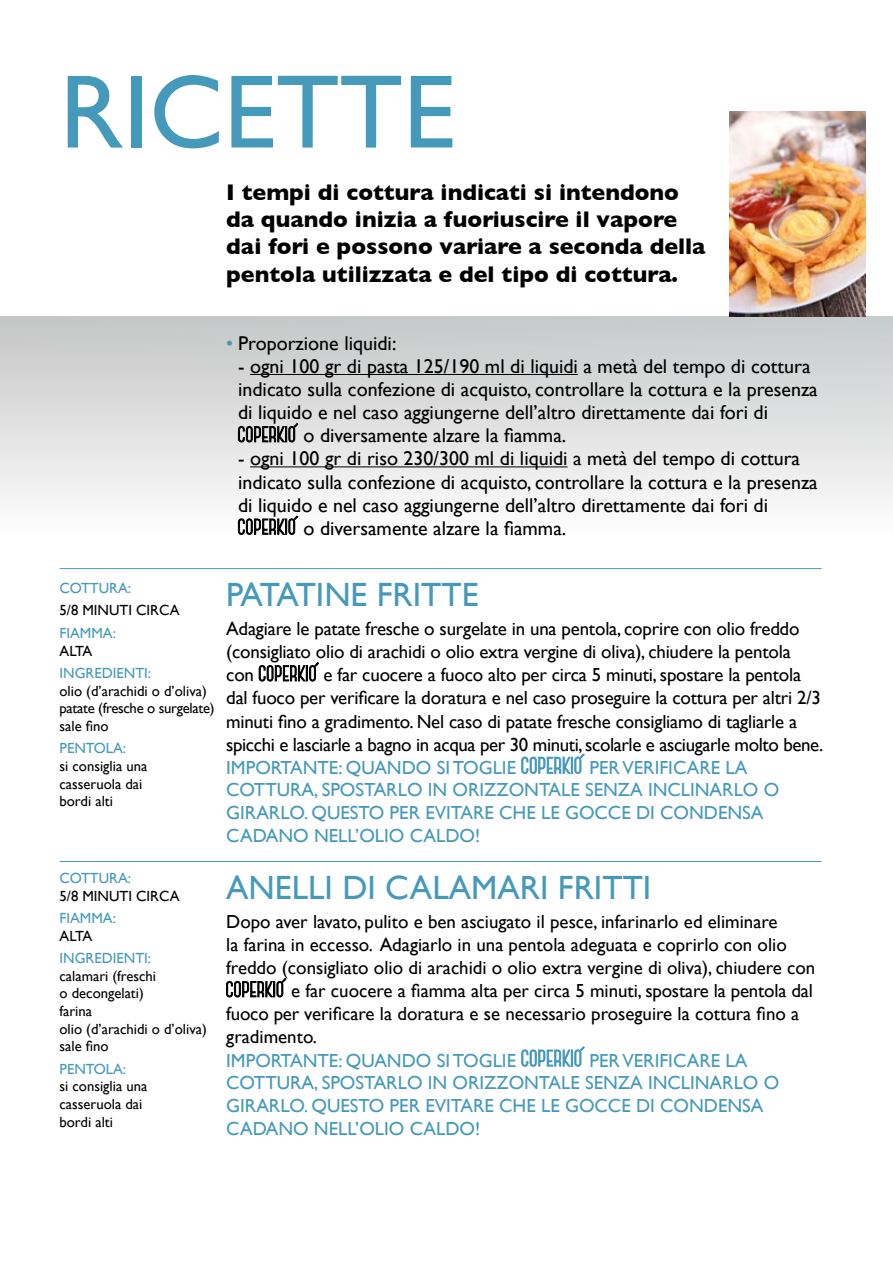
<style>
.page{position:relative;width:893px;height:1263px;background:#fff}
.page>*{position:absolute;margin:0;border:0;box-sizing:border-box;transform-origin:0 0}
.t1{font:105px "Gill Sans";color:#4599ba}
.t2{font:33.6px "Gill Sans";color:#4599ba}
.t3{font:700 23.1px/27.3px "Gill Sans";color:#000}
.t4{font:19.95px "Gill Sans";color:#000}
.t5{font:18.9px/23.1px "Gill Sans";letter-spacing:-.01em;color:#000}
.t6{font:18.9px/22.6px "Gill Sans";color:#4599ba}
.t7{font:14.7px/17.7px "Gill Sans";color:#000}
.t8{font:14.7px "Gill Sans";color:#4599ba}
.t9{font:14.7px/17.7px "Gill Sans";letter-spacing:-.02em;color:#000}
.s1{color:#4599ba}
</style>
<div class="page">
<img style="left:0;top:316px;width:893px;height:254px">
<img style="left:729px;top:111px;width:136px;height:205px">
<hr style="left:60px;top:568px;width:761px;height:1px;background:#4599ba">
<hr style="left:60px;top:861px;width:761px;height:1px;background:#4599ba">
<svg style="left:259px;top:662px;width:60px;height:20px"></svg>
<svg style="left:521px;top:753px;width:64px;height:21px"></svg>
<svg style="left:226px;top:978px;width:61px;height:19px"></svg>
<svg style="left:521px;top:1046px;width:64px;height:21px"></svg>
<hr style="left:250px;top:374px;width:328px;height:1px;background:#000">
<hr style="left:250px;top:466px;width:318px;height:1px;background:#000">
<svg style="left:238px;top:423px;width:60px;height:20px"></svg>
<svg style="left:238px;top:515px;width:60px;height:20px"></svg>
<h1 class="t1" style="left:60px;top:50px;width:397px">RICETTE</h1>
<p class="t3" style="left:226px;top:178px;width:481px">I tempi di cottura indicati si intendono da quando inizia a fuoriuscire il vapore dai fori e possono variare a seconda della pentola utilizzata e del tipo di cottura.</p>
<p class="t4" style="left:226px;top:331px;width:172px"><span class="s1">•</span> Proporzione liquidi:</p>
<p class="t4" style="left:238px;top:354px;width:574px">- ogni 100 gr di pasta 125/190 ml di liquidi a metà del tempo di cottura</p>
<p class="t4" style="left:238px;top:378px;width:581px">indicato sulla confezione di acquisto, controllare la cottura e la presenza</p>
<p class="t4" style="left:238px;top:401px;width:532px">di liquido e nel caso aggiungerne dell’altro direttamente dai fori di</p>
<p class="t4" style="left:304px;top:424px;width:264px">o diversamente alzare la fiamma.</p>
<p class="t4" style="left:238px;top:447px;width:563px">- ogni 100 gr di riso 230/300 ml di liquidi a metà del tempo di cottura</p>
<p class="t4" style="left:238px;top:470px;width:581px">indicato sulla confezione di acquisto, controllare la cottura e la presenza</p>
<p class="t4" style="left:238px;top:493px;width:532px">di liquido e nel caso aggiungerne dell’altro direttamente dai fori di</p>
<p class="t4" style="left:304px;top:516px;width:264px">o diversamente alzare la fiamma.</p>
<p class="t8" style="left:60px;top:579px;width:73px">COTTURA:</p>
<p class="t7" style="left:60px;top:601px;width:122px">5/8 MINUTI CIRCA</p>
<p class="t8" style="left:60px;top:624px;width:58px">FIAMMA:</p>
<p class="t7" style="left:60px;top:641px;width:34px">ALTA</p>
<p class="t8" style="left:60px;top:664px;width:93px">INGREDIENTI:</p>
<p class="t9" style="left:60px;top:682px;width:156px">olio (d’arachidi o d’oliva) patate (fresche o surgelate) sale fino</p>
<p class="t8" style="left:60px;top:740px;width:68px">PENTOLA:</p>
<p class="t7" style="left:60px;top:757px;width:89px">si consiglia una casseruola dai bordi alti</p>
<p class="t8" style="left:60px;top:869px;width:73px">COTTURA:</p>
<p class="t7" style="left:60px;top:887px;width:122px">5/8 MINUTI CIRCA</p>
<p class="t8" style="left:60px;top:909px;width:58px">FIAMMA:</p>
<p class="t7" style="left:60px;top:927px;width:34px">ALTA</p>
<p class="t8" style="left:60px;top:949px;width:93px">INGREDIENTI:</p>
<p class="t7" style="left:60px;top:967px;width:149px">calamari (freschi<br>o decongelati)<br>farina<br>olio (d’arachidi o d’oliva) sale fino</p>
<p class="t8" style="left:60px;top:1060px;width:68px">PENTOLA:</p>
<p class="t7" style="left:60px;top:1077px;width:89px">si consiglia una casseruola dai bordi alti</p>
<h2 class="t2" style="left:226px;top:575px;width:254px">PATATINE FRITTE</h2>
<p class="t5" style="left:226px;top:617px;width:575px">Adagiare le patate fresche o surgelate in una pentola, coprire con olio freddo (consigliato olio di arachidi o olio extra vergine di oliva), chiudere la pentola con</p>
<p class="t5" style="left:226px;top:663px;width:599px;text-indent:97px">e far cuocere a fuoco alto per circa 5 minuti, spostare la pentola dal fuoco per verificare la doratura e nel caso proseguire la cottura per altri 2/3 minuti fino a gradimento. Nel caso di patate fresche consigliamo di tagliarle a spicchi e lasciarle a bagno in acqua per 30 minuti, scolarle e asciugarle molto bene.</p>
<p class="t6" style="left:226px;top:756px;width:291px">IMPORTANTE: QUANDO SI TOGLIE</p>
<p class="t6" style="left:226px;top:756px;width:555px;text-indent:363px">PER VERIFICARE LA COTTURA, SPOSTARLO IN ORIZZONTALE SENZA INCLINARLO O GIRARLO. QUESTO PER EVITARE CHE LE GOCCE DI CONDENSA CADANO NELL’OLIO CALDO!</p>
<h2 class="t2" style="left:226px;top:868px;width:427px">ANELLI DI CALAMARI FRITTI</h2>
<p class="t5" style="left:226px;top:910px;width:553px">Dopo aver lavato, pulito e ben asciugato il pesce, infarinarlo ed eliminare</p>
<p class="t5" style="left:226px;top:933px;width:562px">la farina in eccesso. Adagiarlo in una pentola adeguata e coprirlo con olio</p>
<p class="t5" style="left:226px;top:956px;width:591px">freddo (consigliato olio di arachidi o olio extra vergine di oliva), chiudere con</p>
<p class="t5" style="left:291px;top:979px;width:523px">e far cuocere a fiamma alta per circa 5 minuti, spostare la pentola dal</p>
<p class="t5" style="left:226px;top:1002px;width:574px">fuoco per verificare la doratura e se necessario proseguire la cottura fino a</p>
<p class="t5" style="left:226px;top:1025px;width:92px">gradimento.</p>
<p class="t6" style="left:226px;top:1049px;width:291px">IMPORTANTE: QUANDO SI TOGLIE</p>
<p class="t6" style="left:226px;top:1049px;width:555px;text-indent:363px">PER VERIFICARE LA COTTURA, SPOSTARLO IN ORIZZONTALE SENZA INCLINARLO O GIRARLO. QUESTO PER EVITARE CHE LE GOCCE DI CONDENSA CADANO NELL’OLIO CALDO!</p>
</div>
